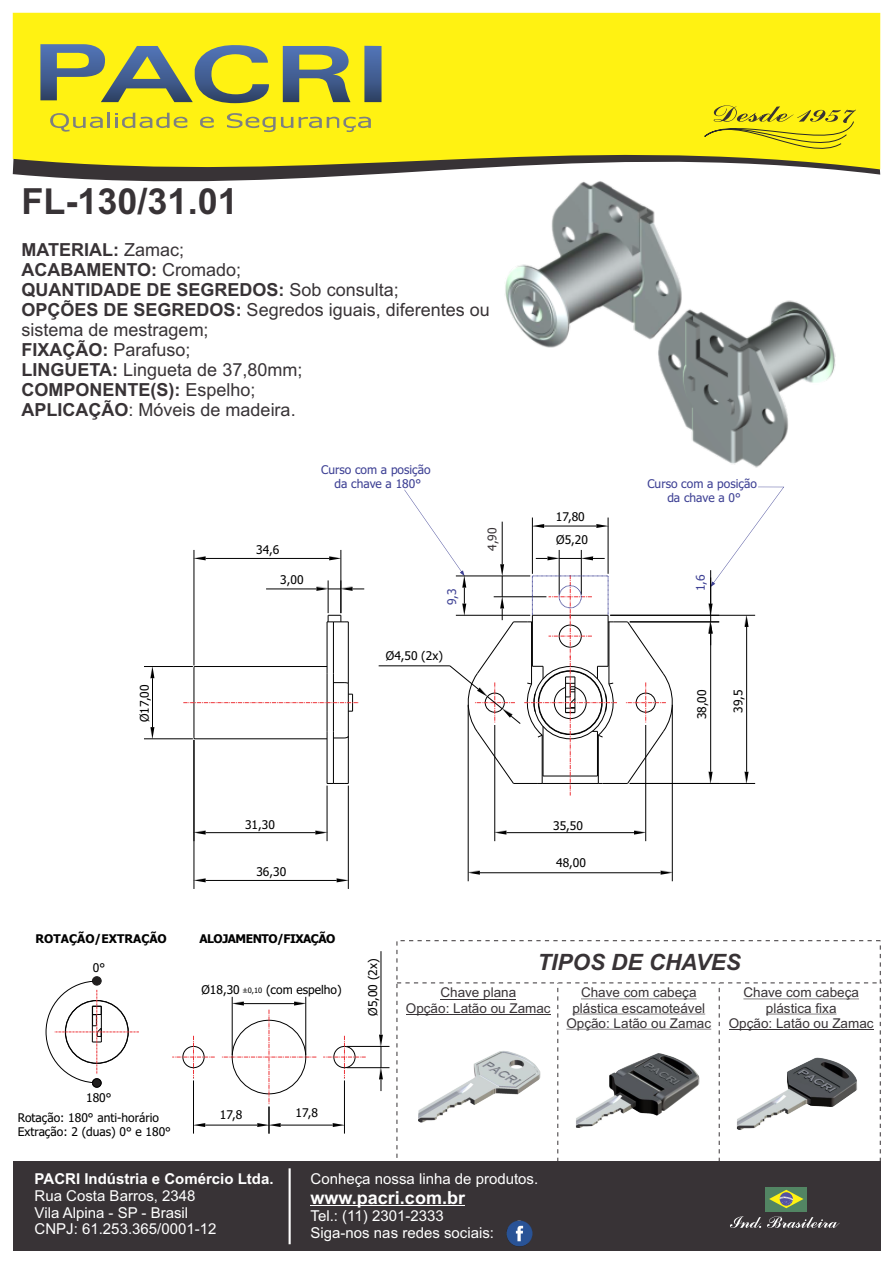
<style>
.page{position:relative;width:893px;height:1263px;background:#fff}
.page>*{position:absolute;margin:0;border:0;box-sizing:border-box;transform-origin:0 0}
.t1{font:700 36px "Arial";color:#383336}
.t2{font:italic 700 22.5px "Arial";color:#383336}
.t3{font:18px/20.1px "Arial";color:#383336}
.t4{font:700 18px "Arial";color:#fff}
.t5{font:15px/16.8px "Arial";color:#fff}
.t6{font:700 15px "Arial";color:#fff}
.t7{font:13.5px/15.1px "Arial";color:#383336;text-align:center}
.t8{font:12px/23.9px "Tahoma";color:#000}
.t9{font:12px/14.5px "Tahoma";color:#3d4094;text-align:center}
.t10{font:700 12px "Tahoma";letter-spacing:-.04em;color:#000}
.t11{font:700 12px "Tahoma";color:#000}
.t12{font:12px "Tahoma";color:#383336}
.t13{font:7.5px "Tahoma";color:#000}
.s1{font-weight:700}
</style>
<div class="page">
<div style="left:13px;top:1161px;width:867px;height:89px;background:#383336"></div>
<svg style="left:13px;top:13px;width:867px;height:169px;fill:#fff212"></svg>
<svg style="left:689px;top:105px;width:167px;height:59px"></svg>
<svg style="left:40px;top:44px;width:230px;height:59px"></svg>
<svg style="left:283px;top:46px;width:68px;height:56px"></svg>
<div style="left:364px;top:46px;width:18px;height:56px;background:linear-gradient(to bottom,#5478bc,#304569)"></div>
<svg style="left:50px;top:113px;width:137px;height:19px"></svg>
<svg style="left:200px;top:117px;width:14px;height:11px"></svg>
<svg style="left:299px;top:117px;width:60px;height:15px"></svg>
<svg style="left:227px;top:113px;width:66px;height:19px"></svg>
<div style="left:765px;top:1187px;width:42px;height:24px;background:#528563"></div>
<svg style="left:769px;top:1190px;width:34px;height:18px"></svg>
<svg style="left:730px;top:1216px;width:110px;height:12px"></svg>
<img style="left:502px;top:1220px;width:35px;height:31px">
<hr style="left:311px;top:1205px;width:154px;height:1px;background:#fff">
<hr style="left:289px;top:1168px;width:2px;height:76px;background:#fff">
<svg style="left:397px;top:941px;width:485px;height:221px"></svg>
<img style="left:418px;top:1051px;width:123px;height:72px">
<img style="left:575px;top:1053px;width:125px;height:75px">
<img style="left:737px;top:1057px;width:120px;height:73px">
<svg style="left:711px;top:533px;width:40px;height:54px"></svg>
<hr style="left:194px;top:667px;width:1px;height:71px;background:#000">
<hr style="left:195px;top:666px;width:132px;height:1px;background:#000">
<hr style="left:195px;top:738px;width:132px;height:1px;background:#000">
<hr style="left:348px;top:736px;width:1px;height:47px;background:#000">
<hr style="left:348px;top:683px;width:1px;height:53px;background:#000">
<hr style="left:348px;top:622px;width:1px;height:61px;background:#000">
<svg style="left:334px;top:682px;width:15px;height:2px"></svg>
<svg style="left:334px;top:736px;width:15px;height:3px"></svg>
<svg style="left:327px;top:783px;width:21px;height:1px"></svg>
<hr style="left:327px;top:732px;width:1px;height:51px;background:#000">
<hr style="left:327px;top:674px;width:1px;height:58px;background:#000">
<hr style="left:327px;top:622px;width:1px;height:52px;background:#000">
<hr style="left:333px;top:622px;width:1px;height:52px;background:#000">
<hr style="left:333px;top:674px;width:1px;height:58px;background:#000">
<hr style="left:333px;top:732px;width:1px;height:51px;background:#000">
<svg style="left:327px;top:615px;width:21px;height:8px"></svg>
<hr style="left:494px;top:725px;width:1px;height:116px;background:#000">
<hr style="left:645px;top:725px;width:1px;height:116px;background:#000">
<hr style="left:506px;top:832px;width:128px;height:1px;background:#000">
<svg style="left:495px;top:831px;width:11px;height:4px"></svg>
<svg style="left:634px;top:831px;width:12px;height:4px"></svg>
<hr style="left:610px;top:615px;width:145px;height:1px;background:#000">
<hr style="left:630px;top:783px;width:125px;height:1px;background:#000">
<hr style="left:746px;top:627px;width:1px;height:145px;background:#000">
<svg style="left:745px;top:615px;width:4px;height:12px"></svg>
<svg style="left:745px;top:772px;width:4px;height:11px"></svg>
<hr style="left:468px;top:705px;width:1px;height:176px;background:#000">
<hr style="left:672px;top:705px;width:1px;height:176px;background:#000">
<hr style="left:480px;top:872px;width:181px;height:1px;background:#000">
<svg style="left:468px;top:871px;width:12px;height:4px"></svg>
<svg style="left:661px;top:871px;width:11px;height:4px"></svg>
<hr style="left:710px;top:633px;width:1px;height:139px;background:#000">
<svg style="left:709px;top:772px;width:4px;height:11px"></svg>
<hr style="left:144px;top:666px;width:49px;height:1px;background:#000">
<hr style="left:144px;top:738px;width:49px;height:1px;background:#000">
<hr style="left:152px;top:678px;width:1px;height:49px;background:#000">
<svg style="left:151px;top:667px;width:3px;height:11px"></svg>
<svg style="left:151px;top:727px;width:3px;height:12px"></svg>
<hr style="left:327px;top:785px;width:1px;height:56px;background:#000">
<hr style="left:206px;top:832px;width:109px;height:1px;background:#000">
<svg style="left:195px;top:831px;width:11px;height:4px"></svg>
<svg style="left:315px;top:831px;width:12px;height:4px"></svg>
<hr style="left:379px;top:665px;width:71px;height:1px;background:#000">
<hr style="left:348px;top:785px;width:1px;height:104px;background:#000">
<hr style="left:194px;top:740px;width:1px;height:149px;background:#000">
<hr style="left:206px;top:880px;width:131px;height:1px;background:#000">
<svg style="left:337px;top:878px;width:11px;height:4px"></svg>
<svg style="left:194px;top:878px;width:12px;height:4px"></svg>
<hr style="left:328px;top:580px;width:1px;height:33px;background:#000">
<hr style="left:266px;top:589px;width:50px;height:1px;background:#000">
<svg style="left:316px;top:587px;width:48px;height:4px"></svg>
<hr style="left:341px;top:550px;width:1px;height:63px;background:#000">
<hr style="left:194px;top:550px;width:1px;height:115px;background:#000">
<hr style="left:206px;top:558px;width:123px;height:1px;background:#000">
<svg style="left:329px;top:556px;width:12px;height:4px"></svg>
<svg style="left:194px;top:556px;width:12px;height:4px"></svg>
<hr style="left:630px;top:622px;width:89px;height:1px;background:#000">
<hr style="left:710px;top:570px;width:1px;height:34px;background:#000">
<svg style="left:709px;top:604px;width:4px;height:41px"></svg>
<svg style="left:404px;top:490px;width:271px;height:305px"></svg>
<div style="left:559px;top:585px;width:22px;height:23px;border:1px dashed #3d4094;border-radius:50%"></div>
<svg style="left:183px;top:694px;width:176px;height:18px"></svg>
<div style="left:92px;top:1078px;width:9px;height:9px;background:#211f1f;border:1px solid #211f1f;border-radius:50%"></div>
<div style="left:92px;top:976px;width:9px;height:9px;background:#211f1f;border:1px solid #211f1f;border-radius:50%"></div>
<div style="left:92px;top:1078px;width:9px;height:9px;border:1px solid #000;border-radius:50%"></div>
<hr style="left:232px;top:997px;width:1px;height:58px;background:#000">
<hr style="left:305px;top:997px;width:1px;height:58px;background:#000">
<hr style="left:193px;top:1080px;width:1px;height:53px;background:#000">
<hr style="left:205px;top:1125px;width:52px;height:1px;background:#000">
<svg style="left:194px;top:1123px;width:11px;height:4px"></svg>
<hr style="left:347px;top:1046px;width:42px;height:1px;background:#000">
<hr style="left:347px;top:1067px;width:42px;height:1px;background:#000">
<hr style="left:381px;top:951px;width:1px;height:84px;background:#000">
<hr style="left:344px;top:1080px;width:1px;height:53px;background:#000">
<hr style="left:281px;top:1125px;width:52px;height:1px;background:#000">
<svg style="left:333px;top:1123px;width:11px;height:4px"></svg>
<svg style="left:172px;top:1036px;width:43px;height:43px"></svg>
<svg style="left:379px;top:1035px;width:4px;height:56px"></svg>
<svg style="left:323px;top:1036px;width:43px;height:43px"></svg>
<svg style="left:222px;top:1002px;width:94px;height:131px"></svg>
<svg style="left:46px;top:981px;width:93px;height:102px"></svg>
<img style="left:536px;top:306px;width:300px;height:227px">
<img style="left:359px;top:112px;width:445px;height:334px">
<h1 class="t1" style="left:22px;top:187px;width:218px">FL-130/31.01</h1>
<p class="t3" style="left:22px;top:241px;width:470px"><span class="s1">MATERIAL:</span> Zamac;<br><span class="s1">ACABAMENTO:</span> Cromado;<br><span class="s1">QUANTIDADE DE SEGREDOS:</span> Sob consulta;<br><span class="s1">OPÇÕES DE SEGREDOS:</span> Segredos iguais, diferentes ou sistema de mestragem;<br><span class="s1">FIXAÇÃO:</span> Parafuso;<br><span class="s1">LINGUETA:</span> Lingueta de 37,80mm;<br><span class="s1">COMPONENTE(S):</span> Espelho;<br><span class="s1">APLICAÇÃO</span>: Móveis de madeira.</p>
<p class="t8" style="left:133px;top:722px;width:39px;rotate:-90deg">Ø17,00</p>
<p class="t9" style="left:321px;top:463px;width:111px">Curso com a posição da chave a 180°</p>
<p class="t8" style="left:256px;top:539px;width:25px">34,6</p>
<p class="t8" style="left:280px;top:569px;width:25px">3,00</p>
<p class="t9" style="left:446px;top:605px;width:18px;rotate:-90deg">9,3</p>
<p class="t8" style="left:386px;top:645px;width:59px">Ø4,50 (2x)</p>
<p class="t12" style="left:487px;top:551px;width:25px;rotate:-90deg">4,90</p>
<p class="t8" style="left:245px;top:814px;width:31px">31,30</p>
<p class="t8" style="left:256px;top:860px;width:31px">36,30</p>
<p class="t11" style="left:36px;top:933px;width:133px">ROTAÇÃO/EXTRAÇÃO</p>
<p class="t10" style="left:199px;top:934px;width:137px">ALOJAMENTO/FIXAÇÃO</p>
<p class="t8" style="left:556px;top:505px;width:34px">17,80<br>Ø5,20</p>
<p class="t8" style="left:553px;top:814px;width:31px">35,50</p>
<p class="t8" style="left:556px;top:851px;width:31px">48,00</p>
<p class="t9" style="left:647px;top:477px;width:111px">Curso com a posição da chave a 0°</p>
<p class="t9" style="left:694px;top:591px;width:18px;rotate:-90deg">1,6</p>
<p class="t8" style="left:691px;top:719px;width:31px;rotate:-90deg">38,00</p>
<p class="t8" style="left:727px;top:713px;width:25px;rotate:-90deg">39,5</p>
<p class="t8" style="left:93px;top:956px;width:14px">0°</p>
<p class="t8" style="left:86px;top:1086px;width:27px">180°</p>
<p class="t8" style="left:18px;top:1111px;width:155px;line-height:14.5px">Rotação: 180° anti-horário<br>Extração: 2 (duas) 0° e 180°</p>
<p class="t8" style="left:201px;top:979px;width:40px">Ø18,30</p>
<p class="t8" style="left:266px;top:979px;width:77px">(com espelho)</p>
<p class="t13" style="left:242px;top:987px;width:22px">±0,10</p>
<p class="t8" style="left:362px;top:1016px;width:59px;rotate:-90deg">Ø5,00 (2x)</p>
<p class="t2" style="left:537px;top:954px;width:205px">TIPOS DE CHAVES</p>
<p class="t7" style="left:406px;top:986px;width:146px">Chave plana<br>Opção: Latão ou Zamac</p>
<p class="t7" style="left:566px;top:986px;width:146px">Chave com cabeça plástica escamoteável<br>Opção: Latão ou Zamac</p>
<p class="t7" style="left:729px;top:986px;width:146px">Chave com cabeça plástica fixa<br>Opção: Latão ou Zamac</p>
<p class="t8" style="left:220px;top:1104px;width:24px">17,8</p>
<p class="t8" style="left:295px;top:1101px;width:24px">17,8</p>
<p class="t6" style="left:35px;top:1173px;width:240px">PACRI Indústria e Comércio Ltda.</p>
<p class="t5" style="left:35px;top:1188px;width:183px">Rua Costa Barros, 2348<br>Vila Alpina - SP - Brasil<br>CNPJ: 61.253.365/0001-12</p>
<p class="t5" style="left:311px;top:1172px;width:229px">Conheça nossa linha de produtos.</p>
<p class="t4" style="left:311px;top:1190px;width:156px">www.pacri.com.br</p>
<p class="t5" style="left:311px;top:1209px;width:185px">Tel.: (11) 2301-2333<br>Siga-nos nas redes sociais:</p>
</div>
